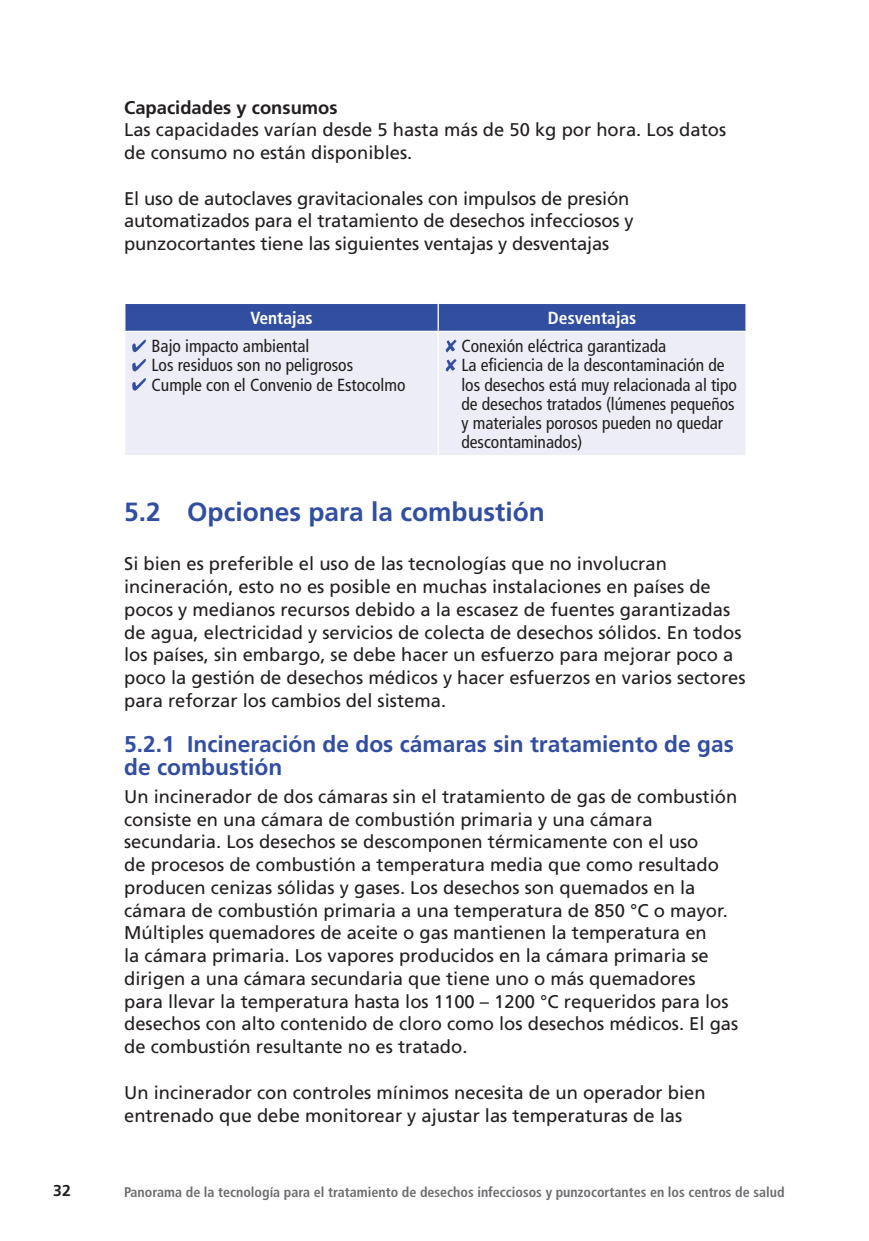
<style>
.page{position:relative;width:869px;height:1241px;background:#fff}
.page>*{position:absolute;margin:0;border:0;box-sizing:border-box;transform-origin:0 0}
.Title_1_1{font:700 26.25px "Frutiger";color:#324ea1}
.Title_1_1_1{font:700 22.75px/22.8px "Frutiger";color:#324ea1}
.Body_text{font:18.38px/22.8px "Frutiger";color:#231f20}
.Body_text-2{font:700 18.38px "Frutiger";color:#231f20}
.Table_text_bullet_le{font:condensed 17.5px/19.2px "Frutiger";color:#231f20}
.Table_heading{font:700 condensed 17.5px "Frutiger";color:#fff}
.t1{font:700 15.75px "Frutiger";color:#231f20}
.t2{font:700 condensed 14px "Frutiger";color:#6c6d70}
</style>
<div class="page">
<div style="left:125px;top:332px;width:620px;height:123px;background:#ecedf6"></div>
<svg style="left:124px;top:303px;width:622px;height:28px;background:#3c57a5"></svg>
<hr style="left:437px;top:332px;width:1px;height:123px;background:#fff">
<svg style="left:132px;top:339px;width:14px;height:13px"></svg>
<svg style="left:132px;top:359px;width:14px;height:12px"></svg>
<svg style="left:132px;top:378px;width:14px;height:12px"></svg>
<svg style="left:445px;top:339px;width:11px;height:13px"></svg>
<svg style="left:445px;top:359px;width:11px;height:12px"></svg>
<p class="Body_text-2" style="left:124px;top:96px;width:215px">Capacidades y consumos</p>
<p class="Body_text" style="left:124px;top:118px;width:603px">Las capacidades varían desde 5 hasta más de 50 kg por hora. Los datos de consumo no están disponibles.</p>
<p class="Body_text" style="left:124px;top:187px;width:511px">El uso de autoclaves gravitacionales con impulsos de presión automatizados para el tratamiento de desechos infecciosos y punzocortantes tiene las siguientes ventajas y desventajas</p>
<p class="Table_heading" style="left:250px;top:307px;width:64px">Ventajas</p>
<p class="Table_heading" style="left:547px;top:307px;width:90px">Desventajas</p>
<p class="Table_text_bullet_le" style="left:151px;top:336px;width:159px">Bajo impacto ambiental</p>
<p class="Table_text_bullet_le" style="left:151px;top:355px;width:203px">Los residuos son no peligrosos</p>
<p class="Table_text_bullet_le" style="left:151px;top:375px;width:255px">Cumple con el Convenio de Estocolmo</p>
<p class="Table_text_bullet_le" style="left:461px;top:336px;width:206px">Conexión eléctrica garantizada</p>
<p class="Table_text_bullet_le" style="left:461px;top:355px;width:277px">La eficiencia de la descontaminación de los desechos está muy relacionada al tipo de desechos tratados (lúmenes pequeños y materiales porosos pueden no quedar descontaminados)</p>
<p class="Title_1_1" style="left:124px;top:496px;width:422px">5.2 Opciones para la combustión</p>
<p class="Body_text" style="left:124px;top:552px;width:622px">Si bien es preferible el uso de las tecnologías que no involucran incineración, esto no es posible en muchas instalaciones en países de pocos y medianos recursos debido a la escasez de fuentes garantizadas de agua, electricidad y servicios de colecta de desechos sólidos. En todos los países, sin embargo, se debe hacer un esfuerzo para mejorar poco a poco la gestión de desechos médicos y hacer esfuerzos en varios sectores para reforzar los cambios del sistema.</p>
<p class="Title_1_1_1" style="left:124px;top:732px;width:611px">5.2.1 Incineración de dos cámaras sin tratamiento de gas de combustión</p>
<p class="Body_text" style="left:124px;top:784px;width:615px">Un incinerador de dos cámaras sin el tratamiento de gas de combustión consiste en una cámara de combustión primaria y una cámara secundaria. Los desechos se descomponen térmicamente con el uso<br>de procesos de combustión a temperatura media que como resultado producen cenizas sólidas y gases. Los desechos son quemados en la cámara de combustión primaria a una temperatura de 850 °C o mayor.<br>Múltiples quemadores de aceite o gas mantienen la temperatura en<br>la cámara primaria. Los vapores producidos en la cámara primaria se dirigen a una cámara secundaria que tiene uno o más quemadores para llevar la temperatura hasta los 1100 – 1200 °C requeridos para los desechos con alto contenido de cloro como los desechos médicos. El gas de combustión resultante no es tratado.</p>
<p class="Body_text" style="left:124px;top:1080px;width:582px">Un incinerador con controles mínimos necesita de un operador bien entrenado que debe monitorear y ajustar las temperaturas de las</p>
<p class="t1" style="left:53px;top:1180px;width:19px">32</p>
<p class="t2" style="left:124px;top:1183px;width:661px">Panorama de la tecnología para el tratamiento de desechos infecciosos y punzocortantes en los centros de salud</p>
</div>
